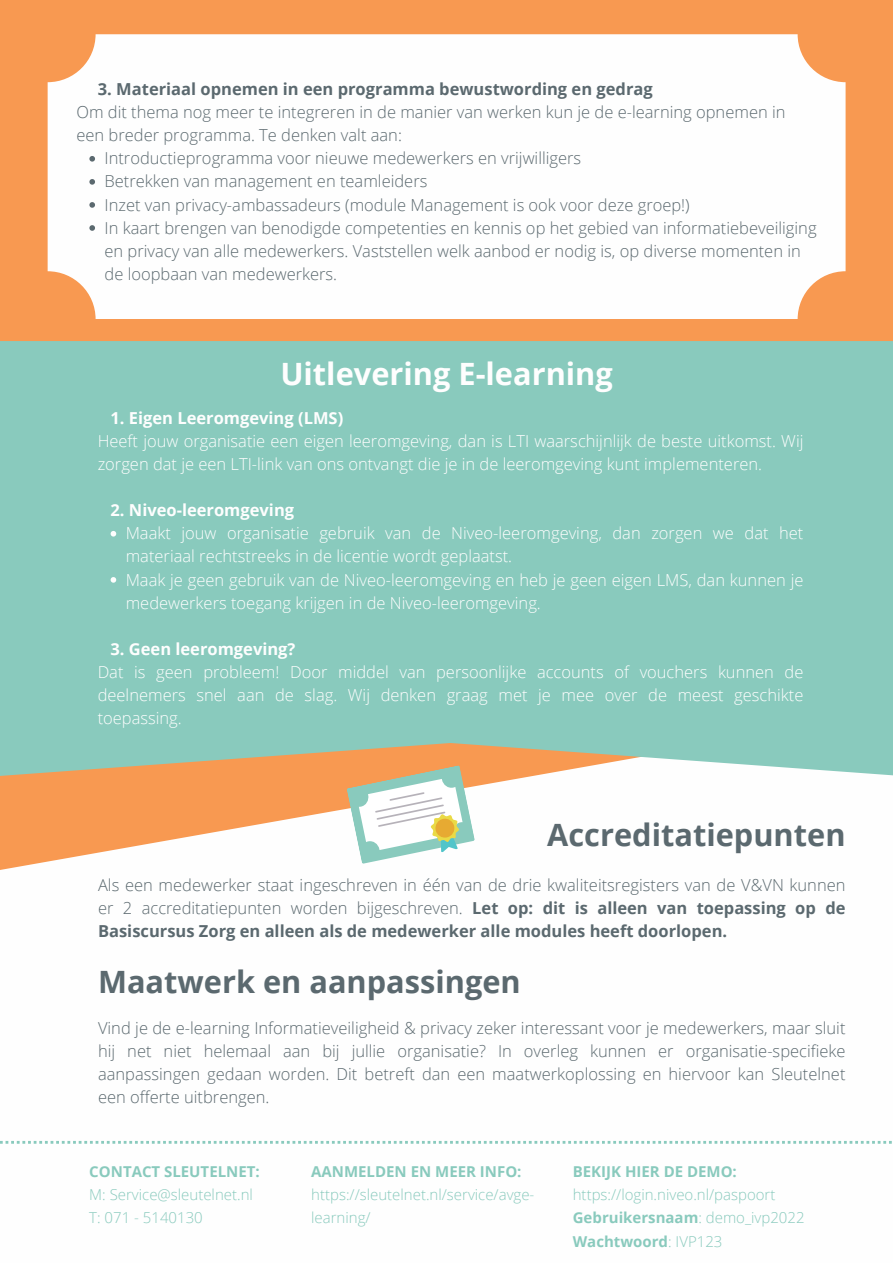
<style>
.page{position:relative;width:893px;height:1263px;background:#f89951}
.page>*{position:absolute;margin:0;border:0;box-sizing:border-box;transform-origin:0 0}
.t1{font:700 30.75px "Open Sans";color:#5b696f}
.t2{font:700 30.75px "Open Sans";color:#fefefe}
.t3{font:300 16.5px/23.1px "Open Sans";color:#5b696f}
.t4{font:300 16.5px/23.1px "Open Sans";color:#fefefe}
.t5{font:700 16.5px "Open Sans";color:#fefefe}
.t6{font:700 16.5px "Open Sans";color:#5b696f}
.t7{font:300 15px/23.1px "Open Sans";color:#89cabd}
.t8{font:700 15px "Open Sans";color:#89cabd}
.s1{font-weight:700}
.s2{font-weight:300}
</style>
<div class="page">
<div style="left:48px;top:34px;width:797px;height:285px;background:#fefefe;border-radius:48px"></div>
<div style="left:0;top:785px;width:893px;height:478px;background:#fefefe"></div>
<div style="left:0;top:341px;width:893px;height:444px;background:#89cabd"></div>
<svg style="left:0;top:1141px;width:893px;height:3px;background:#c8e5df"></svg>
<svg style="left:111px;top:531px;width:5px;height:5px"></svg>
<svg style="left:111px;top:577px;width:5px;height:6px"></svg>
<svg style="left:346px;top:765px;width:129px;height:99px;background:#d8dcca"></svg>
<svg style="left:89px;top:156px;width:6px;height:6px"></svg>
<svg style="left:89px;top:179px;width:6px;height:6px"></svg>
<svg style="left:89px;top:202px;width:6px;height:6px"></svg>
<svg style="left:89px;top:225px;width:6px;height:6px"></svg>
<p class="t6" style="left:98px;top:78px;width:556px">3. Materiaal opnemen in een programma bewustwording en gedrag</p>
<p class="t3" style="left:76px;top:100px;width:710px">Om dit thema nog meer te integreren in de manier van werken kun je de e-learning opnemen in een breder programma. Te denken valt aan:</p>
<p class="t3" style="left:104px;top:146px;width:478px">Introductieprogramma voor nieuwe medewerkers en vrijwilligers</p>
<p class="t3" style="left:104px;top:169px;width:324px">Betrekken van management en teamleiders</p>
<p class="t3" style="left:104px;top:193px;width:587px">Inzet van privacy-ambassadeurs (module Management is ook voor deze groep!)</p>
<p class="t3" style="left:104px;top:216px;width:713px">In kaart brengen van benodigde competenties en kennis op het gebied van informatiebeveiliging en privacy van alle medewerkers. Vaststellen welk aanbod er nodig is, op diverse momenten in de loopbaan van medewerkers.</p>
<p class="t2" style="left:280px;top:352px;width:334px">Uitlevering E-learning</p>
<p class="t5" style="left:110px;top:406px;width:234px">1. Eigen Leeromgeving (LMS)</p>
<p class="t4" style="left:98px;top:429px;width:707px">Heeft jouw organisatie een eigen leeromgeving, dan is LTI waarschijnlijk de beste uitkomst. Wij zorgen dat je een LTI-link van ons ontvangt die je in de leeromgeving kunt implementeren.</p>
<p class="t5" style="left:111px;top:499px;width:185px">2. Niveo-leeromgeving</p>
<p class="t4" style="left:126px;top:521px;width:679px">Maakt jouw organisatie gebruik van de Niveo-leeromgeving, dan zorgen we dat het materiaal rechtstreeks in de licentie wordt geplaatst.</p>
<p class="t4" style="left:126px;top:567px;width:679px">Maak je geen gebruik van de Niveo-leeromgeving en heb je geen eigen LMS, dan kunnen je medewerkers toegang krijgen in de Niveo-leeromgeving.</p>
<p class="t5" style="left:110px;top:637px;width:186px">3. Geen leeromgeving?</p>
<h1 class="t4" style="left:98px;top:660px;width:707px;text-align:justify">Dat is geen probleem! Door middel van persoonlijke accounts of vouchers kunnen de deelnemers snel aan de slag. Wij denken graag met je mee over de meest geschikte toepassing.</h1>
<p class="t1" style="left:547px;top:814px;width:300px">Accreditatiepunten</p>
<h1 class="t3" style="left:98px;top:873px;width:749px;text-align:justify">Als een medewerker staat ingeschreven in één van de drie kwaliteitsregisters van de V&amp;VN kunnen er 2 accreditatiepunten worden bijgeschreven. <span class="s1">Let op: dit is alleen van toepassing op de Basiscursus Zorg en alleen als de medewerker alle modules heeft doorlopen.</span></h1>
<p class="t1" style="left:98px;top:960px;width:424px">Maatwerk en aanpassingen</p>
<h1 class="t3" style="left:98px;top:1016px;width:749px;text-align:justify">Vind je de e-learning Informatieveiligheid &amp; privacy zeker interessant voor je medewerkers, maar sluit hij net niet helemaal aan bij jullie organisatie? In overleg kunnen er organisatie-specifieke aanpassingen gedaan worden. Dit betreft dan een maatwerkoplossing en hiervoor kan Sleutelnet een offerte uitbrengen.</h1>
<p class="t8" style="left:89px;top:1161px;width:172px">CONTACT SLEUTELNET:</p>
<p class="t7" style="left:89px;top:1183px;width:165px">M: Service@sleutelnet.nl</p>
<p class="t7" style="left:89px;top:1206px;width:115px">T: 071 - 5140130</p>
<p class="t7" style="left:311px;top:1160px;width:225px"><span class="s1">AANMELDEN EN MEER INFO: </span>https://sleutelnet.nl/service/avge&shy;learning/</p>
<p class="t7" style="left:573px;top:1160px;width:204px"><span class="s1">BEKIJK HIER DE DEMO: </span>https://login.niveo.nl/paspoort</p>
<p class="t8" style="left:573px;top:1207px;width:233px">Gebruikersnaam<span class="s2">: demo_ivp2022</span></p>
<p class="t8" style="left:573px;top:1230px;width:151px">Wachtwoord<span class="s2">: IVP123</span></p>
</div>
